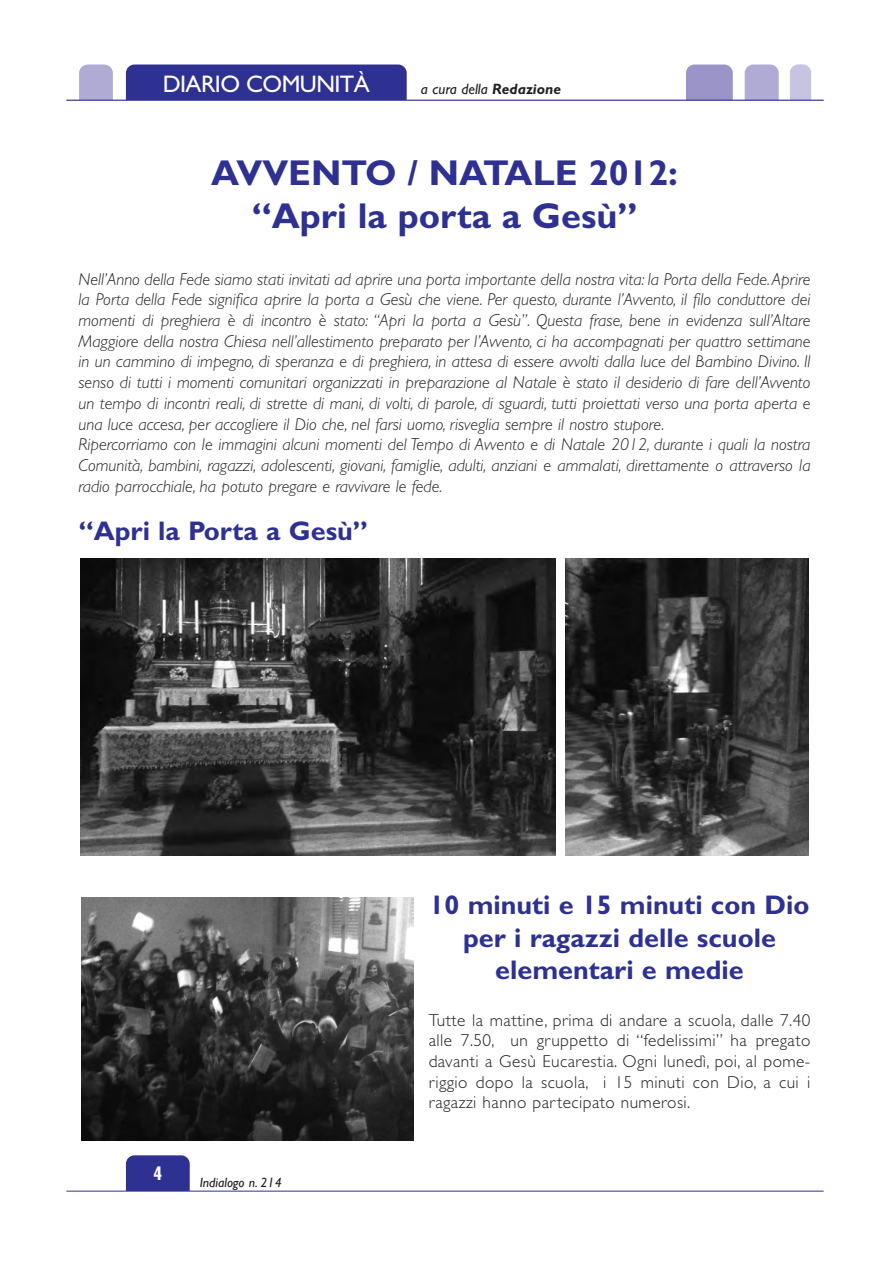
<style>
.page{position:relative;width:893px;height:1263px;background:#fff}
.page>*{position:absolute;margin:0;border:0;box-sizing:border-box;transform-origin:0 0}
.t1{font:700 36px/43.2px "Gill Sans";color:#2e3092;text-align:center}
.t2{font:700 27px/32.4px "Gill Sans";color:#2e3092;text-align:center}
.t3{font:24px "Gill Sans";letter-spacing:-.025em;color:#fff}
.t4{font:700 condensed 18px "Futura";color:#fff}
.t5{font:italic 300 17.25px/20.7px "Gill Sans";color:#231f20}
.t6{font:300 17.25px/20.7px "Gill Sans";letter-spacing:.025em;color:#231f20;text-align:justify}
.t7{font:italic 15px "Gill Sans";color:#231f20}
.t8{font:italic 13.5px "Gill Sans";color:#231f20}
.s1{font-weight:700}
</style>
<div class="page">
<img style="left:80px;top:559px;width:475px;height:297px">
<img style="left:82px;top:898px;width:331px;height:242px">
<img style="left:565px;top:558px;width:243px;height:297px">
<div style="left:686px;top:65px;width:46px;height:51px;background:#9a94c8;border-radius:9px"></div>
<div style="left:744px;top:65px;width:34px;height:51px;background:#b0abd4;border-radius:9px"></div>
<div style="left:79px;top:65px;width:34px;height:51px;background:#b0abd4;border-radius:9px"></div>
<div style="left:789px;top:64px;width:22px;height:51px;background:#c6c4e1;border-radius:9px"></div>
<div style="left:126px;top:65px;width:280px;height:51px;background:#2e3092;border-radius:9px"></div>
<div style="left:66px;top:100px;width:757px;height:22px;background:#fff"></div>
<hr style="left:66px;top:100px;width:757px;height:1px;background:#2e3092">
<div style="left:126px;top:1155px;width:64px;height:51px;background:#2e3092;border-radius:9px"></div>
<div style="left:66px;top:1191px;width:757px;height:21px;background:#fff"></div>
<hr style="left:66px;top:1191px;width:757px;height:1px;background:#2e3092">
<h3 class="t3" style="left:163px;top:70px;width:208px">DIARIO COMUNITÀ</h3>
<p class="t7" style="left:421px;top:81px;width:142px">a cura della <span class="s1">Redazione</span></p>
<h1 class="t1" style="left:211px;top:155px;width:466px">AVVENTO / NATALE 2012: “Apri la porta a Gesù”</h1>
<p class="t5" style="left:79px;top:270px;width:733px">Nell’Anno della Fede siamo stati invitati ad aprire una porta importante della nostra vita: la Porta della Fede. Aprire la Porta della Fede significa aprire la porta a Gesù che viene. Per questo, durante l’Avvento, il filo conduttore dei momenti di preghiera è di incontro è stato: “Apri la porta a Gesù”. Questa frase, bene in evidenza sull’Altare Maggiore della nostra Chiesa nell’allestimento preparato per l’Avvento, ci ha accompagnati per quattro settimane in un cammino di impegno, di speranza e di preghiera, in attesa di essere avvolti dalla luce del Bambino Divino. Il senso di tutti i momenti comunitari organizzati in preparazione al Natale è stato il desiderio di fare dell’Avvento un tempo di incontri reali, di strette di mani, di volti, di parole, di sguardi, tutti proiettati verso una porta aperta e una luce accesa, per accogliere il Dio che, nel farsi uomo, risveglia sempre il nostro stupore.<br>Ripercorriamo con le immagini alcuni momenti del Tempo di Avvento e di Natale 201 2, durante i quali la nostra Comunità, bambini, ragazzi, adolescenti, giovani, famiglie, adulti, anziani e ammalati, direttamente o attraverso la radio parrocchiale, ha potuto pregare e ravvivare le fede.</p>
<h2 class="t2" style="left:79px;top:517px;width:289px">“Apri la Porta a Gesù”</h2>
<p class="t4" style="left:153px;top:1162px;width:10px">4</p>
<p class="t8" style="left:200px;top:1175px;width:83px">Indialogo n. 214</p>
<h2 class="t2" style="left:429px;top:892px;width:381px">10 minuti e 15 minuti con Dio per i ragazzi delle scuole elementari e medie</h2>
<p class="t6" style="left:428px;top:1011px;width:383px">Tutte la mattine, prima di andare a scuola, dalle 7.40 alle 7.50, un gruppetto di “fedelissimi” ha pregato davanti a Gesù Eucarestia. Ogni lunedì, poi, al pome&shy;riggio dopo la scuola, i 15 minuti con Dio, a cui i ragazzi hanno partecipato numerosi.</p>
</div>
